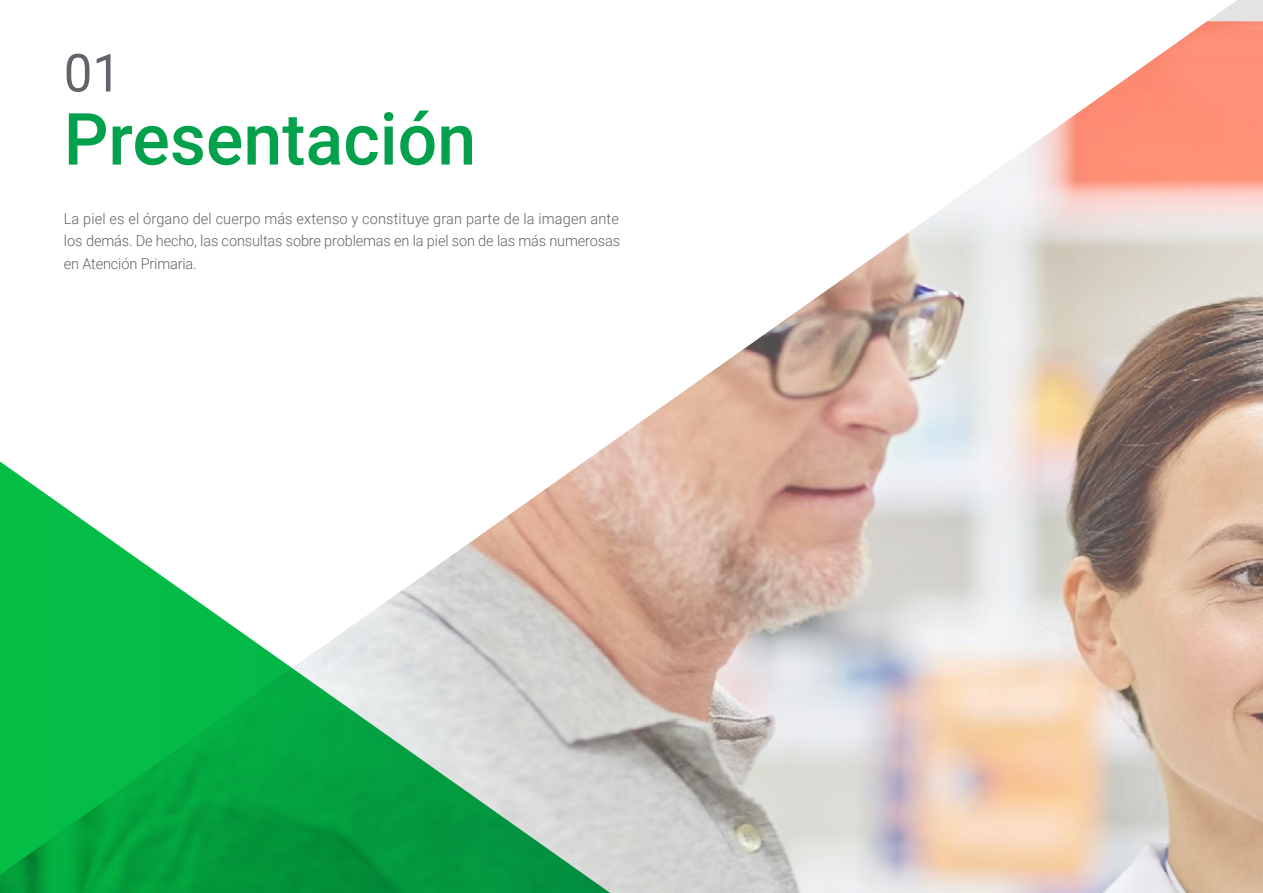
<style>
.page{position:relative;width:1263px;height:893px;background:#fff}
.page>*{position:absolute;margin:0;border:0;box-sizing:border-box;transform-origin:0 0}
.t1{font:500 72px "Roboto";color:#04a14d}
.t2{font:52.5px "Roboto";color:#61646a}
.t3{font:300 15px/22.5px "Roboto";letter-spacing:-.01em;color:#61646a;text-align:justify}
</style>
<div class="page">
<img style="left:607px;top:21px;width:656px;height:872px">
<svg style="left:0;top:446px;width:640px;height:447px"></svg>
<h2 class="t2" style="left:64px;top:36px;width:59px">01</h2>
<h1 class="t1" style="left:64px;top:89px;width:414px">Presentación</h1>
<p class="t3" style="left:64px;top:207px;width:558px">La piel es el órgano del cuerpo más extenso y constituye gran parte de la imagen ante los demás. De hecho, las consultas sobre problemas en la piel son de las más numerosas en Atención Primaria.</p>
</div>
